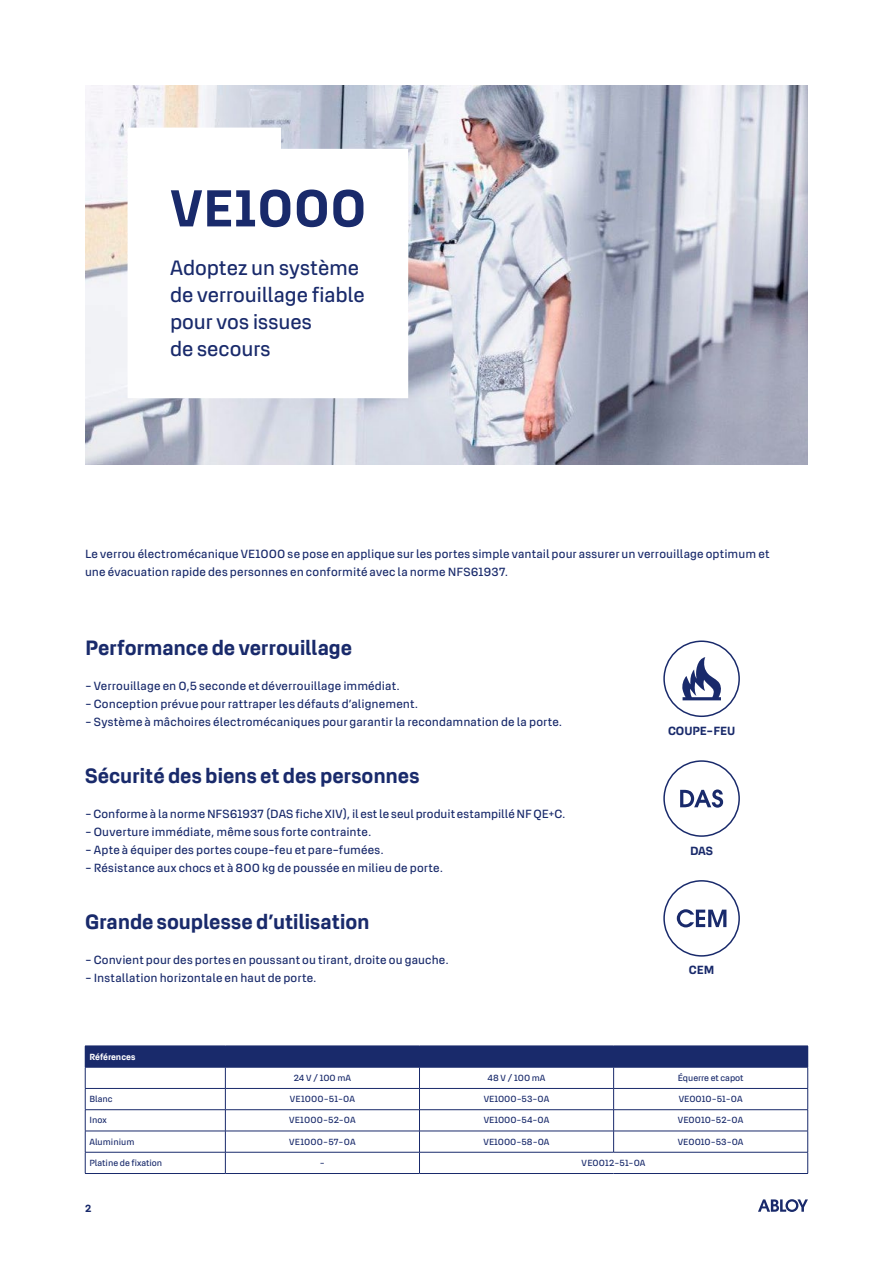
<style>
.page{position:relative;width:893px;height:1263px;background:#fff}
.page>*{position:absolute;margin:0;border:0;box-sizing:border-box;transform-origin:0 0}
.t1{font:700 52.5px "Abloy Sans OT";color:#192a6b}
.t2{font:700 21px "Abloy Sans OT";letter-spacing:-.005em;color:#192a6b}
.t3{font:21px/27px "Abloy Sans OT";letter-spacing:-.005em;color:#192a6b}
.t4{font:12px/18px "Abloy Sans OT";letter-spacing:.01em;color:#192a6b}
.t5{font:700 12px "Abloy Sans OT";color:#192a6b}
.t6{font:700 10.5px "Abloy Sans OT";color:#192a6b}
.t7{font:9px "Abloy Sans OT";color:#192a6b}
.t8{font:700 9px "Abloy Sans OT";color:#fff}
</style>
<div class="page">
<svg style="left:758px;top:1199px;width:50px;height:13px"></svg>
<img style="left:85px;top:85px;width:723px;height:379px">
<div style="left:85px;top:1046px;width:723px;height:21px;background:#192a6b"></div>
<svg style="left:226px;top:1068px;width:581px;height:84px"></svg>
<hr style="left:225px;top:1067px;width:194px;height:1px;background:#192a6b">
<hr style="left:419px;top:1067px;width:195px;height:1px;background:#192a6b">
<hr style="left:614px;top:1067px;width:194px;height:1px;background:#192a6b">
<hr style="left:225px;top:1088px;width:194px;height:1px;background:#192a6b">
<hr style="left:419px;top:1088px;width:195px;height:1px;background:#192a6b">
<hr style="left:614px;top:1088px;width:194px;height:1px;background:#192a6b">
<hr style="left:225px;top:1109px;width:194px;height:1px;background:#192a6b">
<hr style="left:419px;top:1109px;width:195px;height:1px;background:#192a6b">
<hr style="left:614px;top:1109px;width:194px;height:1px;background:#192a6b">
<hr style="left:225px;top:1131px;width:194px;height:1px;background:#192a6b">
<hr style="left:419px;top:1131px;width:195px;height:1px;background:#192a6b">
<hr style="left:614px;top:1131px;width:194px;height:1px;background:#192a6b">
<svg style="left:613px;top:1067px;width:1px;height:85px"></svg>
<hr style="left:225px;top:1152px;width:194px;height:1px;background:#192a6b">
<svg style="left:85px;top:1067px;width:141px;height:106px"></svg>
<hr style="left:419px;top:1152px;width:195px;height:1px;background:#192a6b">
<svg style="left:419px;top:1067px;width:1px;height:106px"></svg>
<hr style="left:614px;top:1152px;width:194px;height:1px;background:#192a6b">
<svg style="left:807px;top:1067px;width:1px;height:106px"></svg>
<hr style="left:85px;top:1173px;width:140px;height:1px;background:#192a6b">
<hr style="left:225px;top:1173px;width:194px;height:1px;background:#192a6b">
<hr style="left:419px;top:1173px;width:195px;height:1px;background:#192a6b">
<hr style="left:614px;top:1173px;width:194px;height:1px;background:#192a6b">
<div style="left:663px;top:640px;width:77px;height:77px;border:2px solid #192a6b;border-radius:50%"></div>
<svg style="left:682px;top:657px;width:39px;height:43px"></svg>
<svg style="left:680px;top:789px;width:43px;height:19px"></svg>
<div style="left:663px;top:760px;width:77px;height:77px;border:2px solid #192a6b;border-radius:50%"></div>
<div style="left:663px;top:880px;width:77px;height:77px;border:2px solid #192a6b;border-radius:50%"></div>
<svg style="left:677px;top:909px;width:49px;height:18px"></svg>
<svg style="left:128px;top:128px;width:280px;height:270px"></svg>
<h1 class="t1" style="left:170px;top:170px;width:198px">VE1000</h1>
<h2 class="t3" style="left:170px;top:253px;width:196px">Adoptez un système de verrouillage fiable pour vos issues<br>de secours</h2>
<p class="t4" style="left:85px;top:544px;width:686px">Le verrou électromécanique VE1000 se pose en applique sur les portes simple vantail pour assurer un verrouillage optimum et une évacuation rapide des personnes en conformité avec la norme NFS61937.</p>
<h2 class="t2" style="left:85px;top:632px;width:269px">Performance de verrouillage</h2>
<p class="t4" style="left:85px;top:676px;width:316px">- Verrouillage en 0,5 seconde et déverrouillage immédiat.</p>
<p class="t4" style="left:85px;top:694px;width:335px">- Conception prévue pour rattraper les défauts d’alignement.</p>
<p class="t4" style="left:85px;top:712px;width:479px">- Système à mâchoires électromécaniques pour garantir la recondamnation de la porte.</p>
<h2 class="t2" style="left:85px;top:760px;width:336px">Sécurité des biens et des personnes</h2>
<p class="t4" style="left:85px;top:804px;width:482px">- Conforme à la norme NFS61937 (DAS fiche XIV), il est le seul produit estampillé NF QE+C.</p>
<p class="t4" style="left:85px;top:822px;width:288px">- Ouverture immédiate, même sous forte contrainte.</p>
<p class="t4" style="left:85px;top:840px;width:300px">- Apte à équiper des portes coupe-feu et pare-fumées.</p>
<p class="t4" style="left:85px;top:858px;width:360px">- Résistance aux chocs et à 800 kg de poussée en milieu de porte.</p>
<h2 class="t2" style="left:85px;top:906px;width:286px">Grande souplesse d’utilisation</h2>
<p class="t4" style="left:85px;top:950px;width:365px">- Convient pour des portes en poussant ou tirant, droite ou gauche.</p>
<p class="t4" style="left:85px;top:968px;width:233px">- Installation horizontale en haut de porte.</p>
<p class="t8" style="left:89px;top:1050px;width:47px">Références</p>
<p class="t5" style="left:668px;top:722px;width:69px">COUPE-FEU</p>
<p class="t5" style="left:690px;top:842px;width:25px">DAS</p>
<p class="t5" style="left:689px;top:961px;width:27px">CEM</p>
<p class="t7" style="left:294px;top:1071px;width:59px">24 V / 100 mA</p>
<p class="t7" style="left:488px;top:1071px;width:59px">48 V / 100 mA</p>
<p class="t7" style="left:678px;top:1071px;width:67px">Équerre et capot</p>
<p class="t7" style="left:89px;top:1092px;width:25px">Blanc</p>
<p class="t7" style="left:290px;top:1092px;width:67px">VE1000-51-0A</p>
<p class="t7" style="left:484px;top:1092px;width:67px">VE1000-53-0A</p>
<p class="t7" style="left:679px;top:1092px;width:65px">VE0010-51-0A</p>
<p class="t7" style="left:89px;top:1114px;width:19px">Inox</p>
<p class="t7" style="left:289px;top:1114px;width:68px">VE1000-52-0A</p>
<p class="t7" style="left:484px;top:1114px;width:67px">VE1000-54-0A</p>
<p class="t7" style="left:678px;top:1114px;width:67px">VE0010-52-0A</p>
<p class="t7" style="left:89px;top:1135px;width:47px">Aluminium</p>
<p class="t7" style="left:289px;top:1135px;width:68px">VE1000-57-0A</p>
<p class="t7" style="left:484px;top:1135px;width:67px">VE1000-58-0A</p>
<p class="t7" style="left:678px;top:1135px;width:67px">VE0010-53-0A</p>
<p class="t7" style="left:89px;top:1156px;width:74px">Platine de fixation</p>
<p class="t7" style="left:320px;top:1156px;width:6px">-</p>
<p class="t7" style="left:582px;top:1156px;width:65px">VE0012-51-0A</p>
<p class="t6" style="left:85px;top:1201px;width:8px">2</p>
</div>
